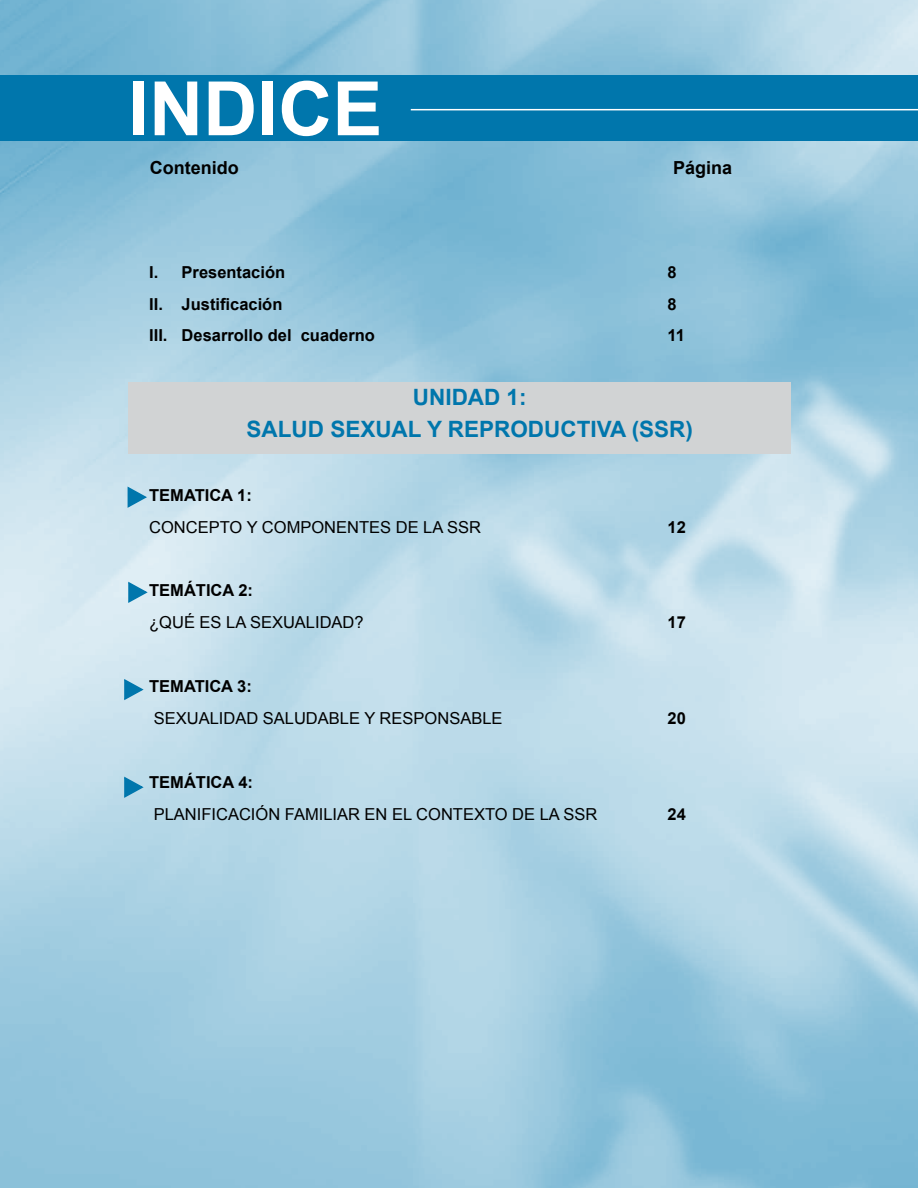
<style>
.page{position:relative;width:918px;height:1188px;background:#fff}
.page>*{position:absolute;margin:0;border:0;box-sizing:border-box;transform-origin:0 0}
.t1{font:700 75px "Arial";color:#fff}
.t2{font:700 22.5px/32px "Arial";color:#0076ac;text-align:center}
.t3{font:700 18px "Arial";color:#000}
.t4{font:16.5px "Arial";color:#000}
.t5{font:700 16.5px "Arial";color:#000}
</style>
<div class="page">
<img style="left:0;top:0;width:918px;height:1188px">
<svg style="left:127px;top:485px;width:20px;height:24px"></svg>
<svg style="left:128px;top:580px;width:20px;height:24px"></svg>
<svg style="left:123px;top:678px;width:21px;height:24px"></svg>
<svg style="left:123px;top:775px;width:21px;height:24px"></svg>
<div style="left:0;top:75px;width:918px;height:65px;background:#0076ac"></div>
<hr style="left:411px;top:109px;width:507px;height:1px;background:#fff">
<div style="left:128px;top:383px;width:662px;height:71px;background:#d1d3d4"></div>
<h1 class="t1" style="left:128px;top:59px;width:256px">INDICE</h1>
<p class="t3" style="left:150px;top:156px;width:90px">Contenido</p>
<p class="t3" style="left:673px;top:156px;width:61px">Página</p>
<p class="t5" style="left:149px;top:261px;width:138px">I. Presentación</p>
<p class="t5" style="left:668px;top:261px;width:11px">8</p>
<p class="t5" style="left:149px;top:293px;width:135px">II. Justificación</p>
<p class="t5" style="left:668px;top:293px;width:11px">8</p>
<p class="t5" style="left:149px;top:325px;width:227px">III. Desarrollo del cuaderno</p>
<p class="t5" style="left:668px;top:325px;width:19px">11</p>
<h2 class="t2" style="left:247px;top:382px;width:448px">UNIDAD 1:<br>SALUD SEXUAL Y REPRODUCTIVA (SSR)</h2>
<p class="t5" style="left:149px;top:484px;width:104px">TEMATICA 1:</p>
<p class="t4" style="left:149px;top:516px;width:333px">CONCEPTO Y COMPONENTES DE LA SSR</p>
<p class="t5" style="left:668px;top:516px;width:20px">12</p>
<p class="t5" style="left:149px;top:580px;width:105px">TEMÁTICA 2:</p>
<p class="t4" style="left:149px;top:612px;width:216px">¿QUÉ ES LA SEXUALIDAD?</p>
<p class="t5" style="left:668px;top:612px;width:20px">17</p>
<p class="t5" style="left:149px;top:675px;width:104px">TEMATICA 3:</p>
<p class="t4" style="left:154px;top:707px;width:350px">SEXUALIDAD SALUDABLE Y RESPONSABLE</p>
<p class="t5" style="left:668px;top:707px;width:20px">20</p>
<p class="t5" style="left:149px;top:771px;width:105px">TEMÁTICA 4:</p>
<p class="t4" style="left:154px;top:803px;width:445px">PLANIFICACIÓN FAMILIAR EN EL CONTEXTO DE LA SSR</p>
<p class="t5" style="left:668px;top:803px;width:20px">24</p>
</div>
